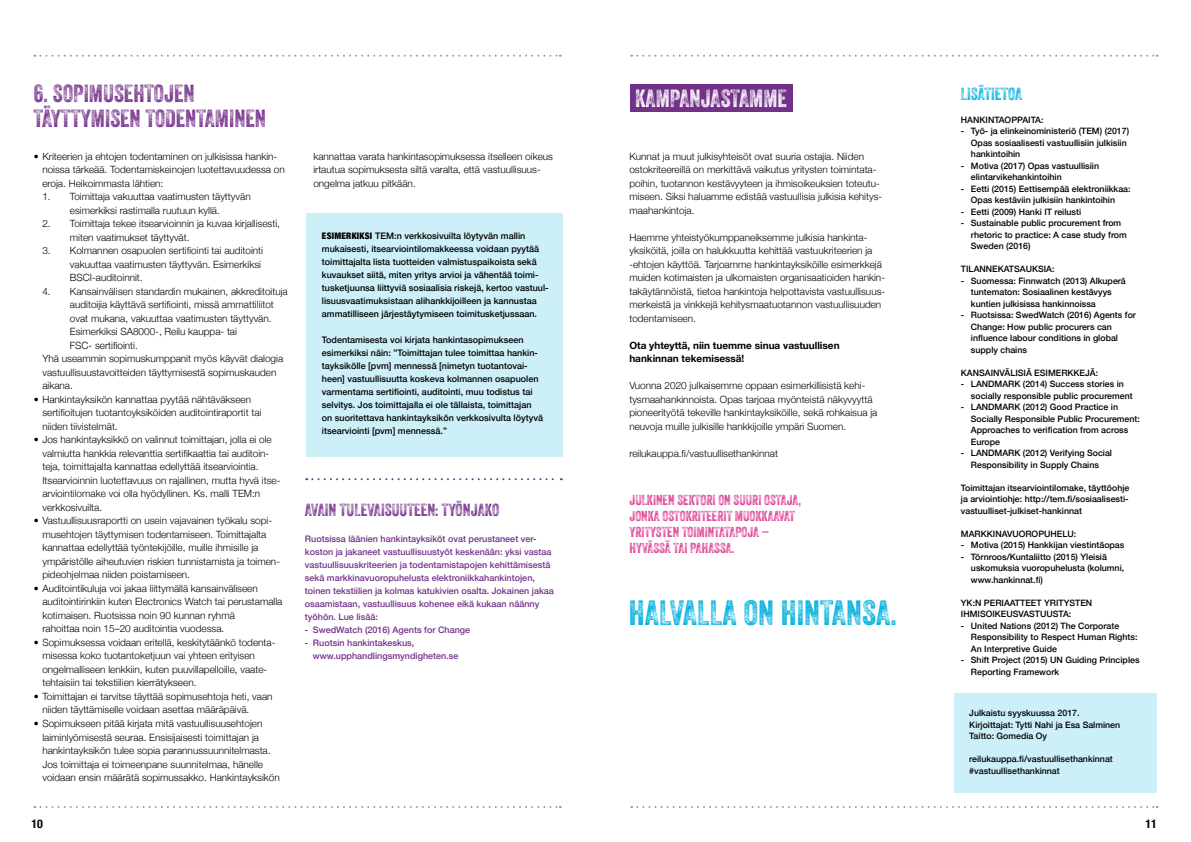
<style>
.page{position:relative;width:1191px;height:842px;background:#fff}
.page>*{position:absolute;margin:0;border:0;box-sizing:border-box;transform-origin:0 0}
.t1{font:34px "Veneer Three";color:#00b1e0}
.t2{font:24px/25px "Veneer Three";color:#74318a}
.t3{font:24px "Veneer Three";color:#fff}
.t4{font:17px "Veneer Three";color:#74318a}
.t5{font:17px "Veneer Three";color:#00b1e0}
.t6{font:14px/16px "Veneer Three";color:#db398d}
.t7{font:700 condensed 12px "Helvetica Neue";color:#000}
.t8{font:300 10px/13.5px "Helvetica Neue";color:#000}
.t9{font:700 10px/13.5px "Helvetica Neue";color:#000}
.t10{font:500 9px/13px "Helvetica Neue";color:#000}
.t11{font:500 9px/13px "Helvetica Neue";color:#74318a}
.t12{font:500 8.8px/11.5px "Helvetica Neue";color:#000}
.s1{font-weight:900;font-stretch:condensed}
</style>
<div class="page">
<svg style="left:34px;top:806px;width:527px;height:2px"></svg>
<svg style="left:34px;top:55px;width:527px;height:2px"></svg>
<svg style="left:631px;top:806px;width:526px;height:2px"></svg>
<svg style="left:631px;top:55px;width:526px;height:2px"></svg>
<div style="left:306px;top:213px;width:257px;height:243px;background:#cdeff8"></div>
<div style="left:954px;top:693px;width:203px;height:99px;background:#cdeff8"></div>
<svg style="left:306px;top:478px;width:256px;height:2px"></svg>
<div style="left:630px;top:84px;width:162px;height:28px;background:#74318a"></div>
<h2 class="t2" style="left:34px;top:81px;width:234px">6. SOPIMUSEHTOJEN<br>TÄYTTYMISEN TODENTAMINEN</h2>
<p class="t8" style="left:42px;top:149px;width:244px;text-indent:-8px">• Kriteerien ja ehtojen todentaminen on julkisissa hankin&shy;noissa tärkeää. Todentamiskeinojen luotettavuudessa on eroja. Heikoimmasta lähtien:</p>
<p class="t8" style="left:42px;top:189px;width:210px;text-align:center">1. Toimittaja vakuuttaa vaatimusten täyttyvän esimerkiksi rastimalla ruutuun kyllä.</p>
<p class="t8" style="left:70px;top:216px;width:212px;text-indent:-28px">2. Toimittaja tekee itsearvioinnin ja kuvaa kirjallisesti, miten vaatimukset täyttyvät.</p>
<p class="t8" style="left:70px;top:243px;width:195px;text-indent:-28px">3. Kolmannen osapuolen sertifiointi tai auditointi vakuuttaa vaatimusten täyttyvän. Esimerkiksi<br>BSCI-auditoinnit.</p>
<p class="t8" style="left:42px;top:284px;width:247px">4. Kansainvälisen standardin mukainen, akkreditoituja</p>
<p class="t8" style="left:70px;top:297px;width:205px">auditoijia käyttävä sertifiointi, missä ammattiliitot</p>
<p class="t8" style="left:70px;top:311px;width:203px">ovat mukana, vakuuttaa vaatimusten täyttyvän.</p>
<p class="t8" style="left:70px;top:324px;width:169px">Esimerkiksi SA8000-, Reilu kauppa- tai</p>
<p class="t8" style="left:70px;top:338px;width:69px">FSC- sertifiointi.</p>
<p class="t8" style="left:42px;top:351px;width:242px">Yhä useammin sopimuskumppanit myös käyvät dialogia</p>
<p class="t8" style="left:42px;top:365px;width:236px">vastuullisuustavoitteiden täyttymisestä sopimuskauden</p>
<p class="t8" style="left:42px;top:378px;width:32px">aikana.</p>
<p class="t8" style="left:42px;top:392px;width:221px;text-indent:-8px">• Hankintayksikön kannattaa pyytää nähtäväkseen sertifioitujen tuotantoyksiköiden auditointiraportit tai niiden tiivistelmät.</p>
<p class="t8" style="left:42px;top:432px;width:239px;text-indent:-8px">• Jos hankintayksikkö on valinnut toimittajan, jolla ei ole valmiutta hankkia relevanttia sertifikaattia tai auditoin&shy;teja, toimittajalta kannattaa edellyttää itsearviointia.<br>Itsearvioinnin luotettavuus on rajallinen, mutta hyvä itse&shy;arviointilomake voi olla hyödyllinen. Ks. malli TEM:n verkkosivuilta.</p>
<p class="t8" style="left:42px;top:513px;width:239px;text-indent:-8px">• Vastuullisuusraportti on usein vajavainen työkalu sopi&shy;musehtojen täyttymisen todentamiseen. Toimittajalta kannattaa edellyttää työntekijöille, muille ihmisille ja ympäristölle aiheutuvien riskien tunnistamista ja toimen&shy;pideohjelmaa niiden poistamiseen.</p>
<p class="t8" style="left:42px;top:581px;width:242px;text-indent:-8px">• Auditointikuluja voi jakaa liittymällä kansainväliseen auditointirinkiin kuten Electronics Watch tai perustamalla kotimaisen. Ruotsissa noin 90 kunnan ryhmä<br>rahoittaa noin 15–20 auditointia vuodessa.</p>
<p class="t8" style="left:42px;top:635px;width:234px;text-indent:-8px">• Sopimuksessa voidaan eritellä, keskitytäänkö todenta&shy;misessa koko tuotantoketjuun vai yhteen erityisen ongelmalliseen lenkkiin, kuten puuvillapelloille, vaate&shy;tehtaisiin tai tekstiilien kierrätykseen.</p>
<p class="t8" style="left:42px;top:689px;width:232px;text-indent:-8px">• Toimittajan ei tarvitse täyttää sopimusehtoja heti, vaan niiden täyttämiselle voidaan asettaa määräpäivä.</p>
<p class="t8" style="left:42px;top:716px;width:239px;text-indent:-8px">• Sopimukseen pitää kirjata mitä vastuullisuusehtojen laiminlyömisestä seuraa. Ensisijaisesti toimittajan ja hankintayksikön tulee sopia parannussuunnitelmasta.<br>Jos toimittaja ei toimeenpane suunnitelmaa, hänelle voidaan ensin määrätä sopimussakko. Hankintayksikön</p>
<p class="t8" style="left:313px;top:149px;width:241px">kannattaa varata hankintasopimuksessa itselleen oikeus irtautua sopimuksesta siltä varalta, että vastuullisuus&shy;ongelma jatkuu pitkään.</p>
<p class="t10" style="left:322px;top:229px;width:228px"><span class="s1">ESIMERKIKSI</span> TEM:n verkkosivuilta löytyvän mallin mukaisesti, itsearviointilomakkeessa voidaan pyytää toimittajalta lista tuotteiden valmistuspaikoista sekä kuvaukset siitä, miten yritys arvioi ja vähentää toimi&shy;tusketjuunsa liittyviä sosiaalisia riskejä, kertoo vastuul&shy;lisuusvaatimuksistaan alihankkijoilleen ja kannustaa ammatilliseen järjestäytymiseen toimitusketjussaan.</p>
<p class="t10" style="left:322px;top:333px;width:223px">Todentamisesta voi kirjata hankintasopimukseen esimerkiksi näin: ”Toimittajan tulee toimittaa hankin&shy;tayksikölle [pvm] mennessä [nimetyn tuotantovai&shy;heen] vastuullisuutta koskeva kolmannen osapuolen varmentama sertifiointi, auditointi, muu todistus tai selvitys. Jos toimittajalla ei ole tällaista, toimittajan on suoritettava hankintayksikön verkkosivulta löytyvä itsearviointi [pvm] mennessä.”</p>
<h3 class="t4" style="left:305px;top:499px;width:196px">AVAIN TULEVAISUUTEEN: TYÖNJAKO</h3>
<p class="t11" style="left:305px;top:531px;width:250px">Ruotsissa läänien hankintayksiköt ovat perustaneet ver&shy;koston ja jakaneet vastuullisuustyöt keskenään: yksi vastaa vastuullisuuskriteerien ja todentamistapojen kehittämisestä sekä markkinavuoropuhelusta elektroniikkahankintojen, toinen tekstiilien ja kolmas katukivien osalta. Jokainen jakaa osaamistaan, vastuullisuus kohenee eikä kukaan näänny työhön. Lue lisää:</p>
<p class="t11" style="left:305px;top:622px;width:167px">- SwedWatch (2016) Agents for Change</p>
<p class="t11" style="left:313px;top:635px;width:147px;text-indent:-8px">- Ruotsin hankintakeskus, www.upphandlingsmyndigheten.se</p>
<h2 class="t3" style="left:635px;top:83px;width:153px">KAMPANJASTAMME</h2>
<p class="t8" style="left:629px;top:149px;width:254px">Kunnat ja muut julkisyhteisöt ovat suuria ostajia. Niiden ostokriteereillä on merkittävä vaikutus yritysten toimintata&shy;poihin, tuotannon kestävyyteen ja ihmisoikeuksien toteutu&shy;miseen. Siksi haluamme edistää vastuullisia julkisia kehitys&shy;maahankintoja.</p>
<p class="t8" style="left:629px;top:230px;width:257px">Haemme yhteistyökumppaneiksemme julkisia hankinta&shy;yksiköitä, joilla on halukkuutta kehittää vastuukriteerien ja -ehtojen käyttöä. Tarjoamme hankintayksiköille esimerkkejä muiden kotimaisten ja ulkomaisten organisaatioiden hankin&shy;takäytännöistä, tietoa hankintoja helpottavista vastuullisuus&shy;merkeistä ja vinkkejä kehitysmaatuotannon vastuullisuuden todentamiseen.</p>
<p class="t9" style="left:629px;top:339px;width:212px">Ota yhteyttä, niin tuemme sinua vastuullisen hankinnan tekemisessä!</p>
<p class="t8" style="left:629px;top:378px;width:250px">Vuonna 2020 julkaisemme oppaan esimerkillisistä kehi&shy;tysmaahankinnoista. Opas tarjoaa myönteistä näkyvyyttä pioneerityötä tekeville hankintayksiköille, sekä rohkaisua ja neuvoja muille julkisille hankkijoille ympäri Suomen.</p>
<p class="t8" style="left:629px;top:446px;width:150px">reilukauppa.fi/vastuullisethankinnat</p>
<h3 class="t6" style="left:629px;top:492px;width:173px">JULKINEN SEKTORI ON SUURI OSTAJA,<br>JONKA OSTOKRITEERIT MUOKKAAVAT<br>YRITYSTEN TOIMINTATAPOJA –<br>HYVÄSSÄ TAI PAHASSA.</h3>
<h1 class="t1" style="left:629px;top:592px;width:270px">HALVALLA ON HINTANSA.</h1>
<h3 class="t5" style="left:961px;top:83px;width:63px">LISÄTIETOA</h3>
<p class="t12" style="left:961px;top:113px;width:84px">HANKINTAOPPAITA:</p>
<p class="t12" style="left:971px;top:125px;width:160px;text-indent:-10px">- Työ- ja elinkeinoministeriö (TEM) (2017)<br>Opas sosiaalisesti vastuullisiin julkisiin hankintoihin</p>
<p class="t12" style="left:971px;top:159px;width:130px;text-indent:-10px">- Motiva (2017) Opas vastuullisiin elintarvikehankintoihin</p>
<p class="t12" style="left:971px;top:182px;width:161px;text-indent:-10px">- Eetti (2015) Eettisempää elektroniikkaa:<br>Opas kestäviin julkisiin hankintoihin</p>
<p class="t12" style="left:961px;top:205px;width:122px">- Eetti (2009) Hanki IT reilusti</p>
<p class="t12" style="left:971px;top:217px;width:157px;text-indent:-10px">- Sustainable public procurement from rhetoric to practice: A case study from<br>Sweden (2016)</p>
<p class="t12" style="left:961px;top:263px;width:95px">TILANNEKATSAUKSIA:</p>
<p class="t12" style="left:971px;top:274px;width:156px;text-indent:-10px">- Suomessa: Finnwatch (2013) Alkuperä tuntematon: Sosiaalinen kestävyys kuntien julkisissa hankinnoissa</p>
<p class="t12" style="left:971px;top:309px;width:166px;text-indent:-10px">- Ruotsissa: SwedWatch (2016) Agents for<br>Change: How public procurers can influence labour conditions in global supply chains</p>
<p class="t12" style="left:961px;top:366px;width:139px">KANSAINVÄLISIÄ ESIMERKKEJÄ:</p>
<p class="t12" style="left:971px;top:378px;width:163px;text-indent:-10px">- LANDMARK (2014) Success stories in socially responsible public procurement</p>
<p class="t12" style="left:971px;top:401px;width:170px;text-indent:-10px">- LANDMARK (2012) Good Practice in<br>Socially Responsible Public Procurement:<br>Approaches to verification from across<br>Europe</p>
<p class="t12" style="left:961px;top:447px;width:153px;text-align:center">- LANDMARK (2012) Verifying Social<br>Responsibility in Supply Chains</p>
<p class="t12" style="left:961px;top:481px;width:170px;text-align:justify">Toimittajan itsearviointilomake, täyttöohje ja arviointiohje: http://tem.fi/sosiaalisesti&shy;vastuulliset-julkiset-hankinnat</p>
<p class="t12" style="left:961px;top:527px;width:117px">MARKKINAVUOROPUHELU:</p>
<p class="t12" style="left:961px;top:539px;width:165px">- Motiva (2015) Hankkijan viestintäopas</p>
<p class="t12" style="left:971px;top:550px;width:155px;text-indent:-10px">- Törnroos/Kuntaliitto (2015) Yleisiä uskomuksia vuoropuhelusta (kolumni, www.hankinnat.fi)</p>
<p class="t12" style="left:961px;top:596px;width:133px">YK:N PERIAATTEET YRITYSTEN<br>IHMISOIKEUSVASTUUSTA:</p>
<p class="t12" style="left:971px;top:619px;width:168px;text-indent:-10px">- United Nations (2012) The Corporate<br>Responsibility to Respect Human Rights:<br>An Interpretive Guide</p>
<p class="t12" style="left:971px;top:654px;width:170px;text-indent:-10px">- Shift Project (2015) UN Guiding Principles<br>Reporting Framework</p>
<p class="t12" style="left:969px;top:707px;width:152px">Julkaistu syyskuussa 2017.<br>Kirjoittajat: Tytti Nahi ja Esa Salminen<br>Taitto: Gomedia Oy</p>
<p class="t12" style="left:969px;top:753px;width:145px">reilukauppa.fi/vastuullisethankinnat #vastuullisethankinnat</p>
<p class="t7" style="left:32px;top:814px;width:13px">10</p>
<p class="t7" style="left:1145px;top:814px;width:13px">11</p>
</div>
